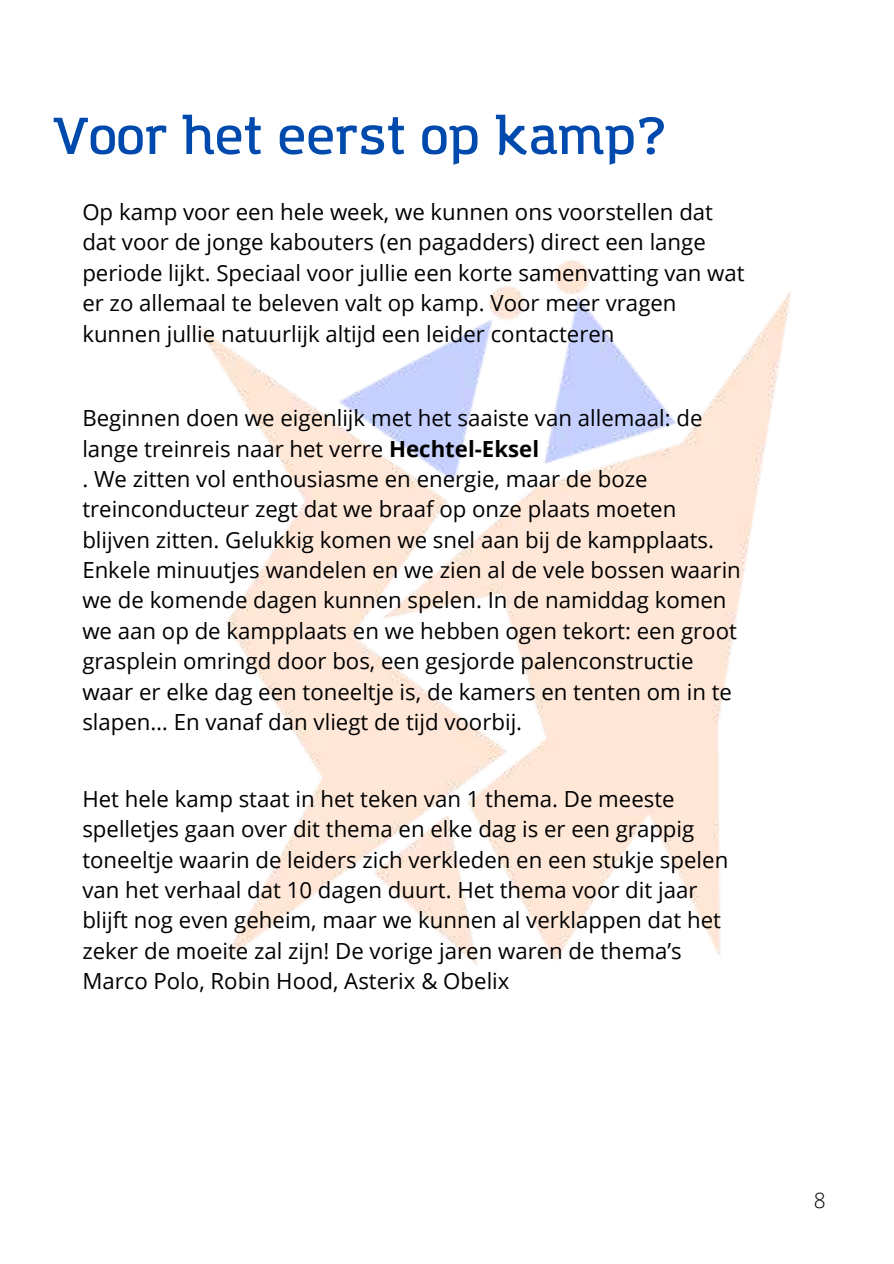
<style>
.page{position:relative;width:894px;height:1264px;background:#fff}
.page>*{position:absolute;margin:0;border:0;box-sizing:border-box;transform-origin:0 0}
.t1{font:600 51px "Amazing Grotesk";color:#004aad}
.t2{font:22.2px/30.3px "Open Sans";color:#000}
.t3{font:300 21px "Open Sans";color:#000}
.s1{font-weight:700}
</style>
<div class="page">
<img style="left:198px;top:260px;width:593px;height:706px">
<h1 class="t1" style="left:53px;top:115px;width:616px">Voor het eerst op kamp?</h1>
<p class="t2" style="left:82px;top:196px;width:663px">Op kamp voor een hele week, we kunnen ons voorstellen dat dat voor de jonge kabouters (en pagadders) direct een lange periode lijkt. Speciaal voor jullie een korte samenvatting van wat er zo allemaal te beleven valt op kamp. Voor meer vragen kunnen jullie natuurlijk altijd een leider contacteren</p>
<p class="t2" style="left:82px;top:402px;width:660px">Beginnen doen we eigenlijk met het saaiste van allemaal: de lange treinreis naar het verre <span class="s1">Hechtel-Eksel<br></span>. We zitten vol enthousiasme en energie, maar de boze treinconducteur zegt dat we braaf op onze plaats moeten blijven zitten. Gelukkig komen we snel aan bij de kampplaats.<br>Enkele minuutjes wandelen en we zien al de vele bossen waarin we de komende dagen kunnen spelen. In de namiddag komen we aan op de kampplaats en we hebben ogen tekort: een groot grasplein omringd door bos, een gesjorde palenconstructie waar er elke dag een toneeltje is, de kamers en tenten om in te slapen… En vanaf dan vliegt de tijd voorbij.</p>
<p class="t2" style="left:82px;top:783px;width:647px">Het hele kamp staat in het teken van 1 thema. De meeste spelletjes gaan over dit thema en elke dag is er een grappig toneeltje waarin de leiders zich verkleden en een stukje spelen van het verhaal dat 10 dagen duurt. Het thema voor dit jaar blijft nog even geheim, maar we kunnen al verklappen dat het zeker de moeite zal zijn! De vorige jaren waren de thema’s Marco Polo, Robin Hood, Asterix &amp; Obelix</p>
<p class="t3" style="left:813px;top:1185px;width:13px">8</p>
</div>
